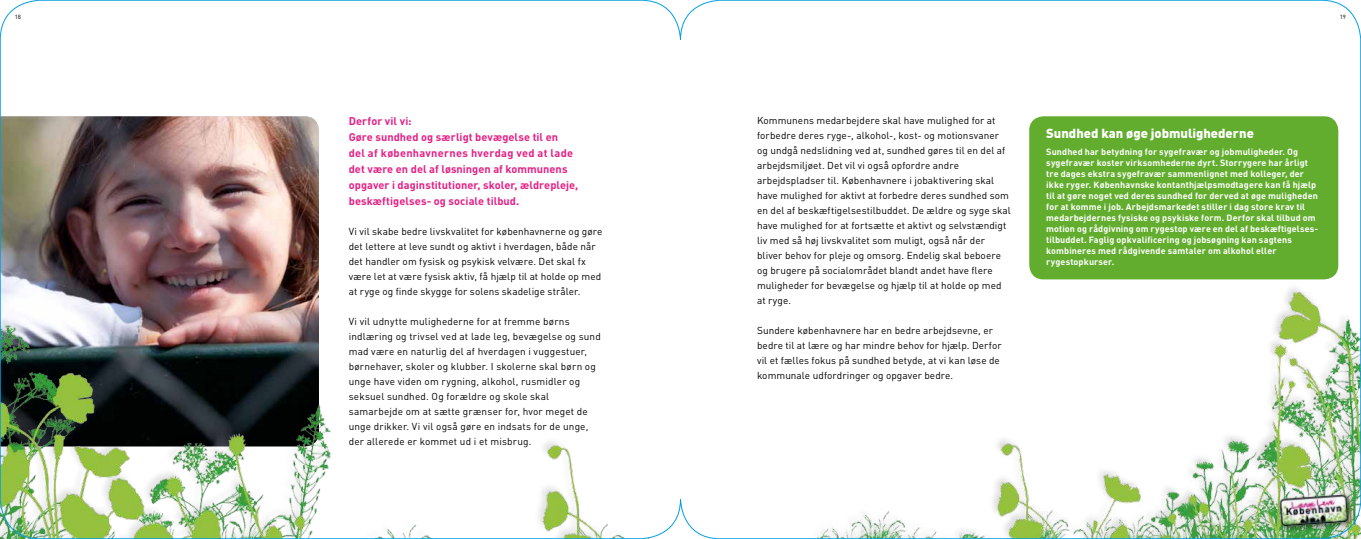
<style>
.page{position:relative;width:1361px;height:539px;background:#fff}
.page>*{position:absolute;margin:0;border:0;box-sizing:border-box;transform-origin:0 0}
.t1{font:900 13px "DIN";color:#fff}
.t2{font:700 11px/16px "DIN";letter-spacing:.005em;color:#e32085}
.t3{font:10px/15px "DIN";letter-spacing:.01em;color:#000}
.t4{font:700 9px/11px "DIN";letter-spacing:.015em;color:#fff}
.t5{font:6px "DIN";color:#000}
</style>
<div class="page">
<img style="left:0;top:0;width:1361px;height:539px">
<p class="t5" style="left:15px;top:14px;width:8px">18</p>
<p class="t5" style="left:1340px;top:14px;width:8px">19</p>
<p class="t2" style="left:349px;top:113px;width:231px">Derfor vil vi:<br>Gøre sundhed og særligt bevægelse til en<br>del af københavnernes hverdag ved at lade det være en del af løsningen af kommunens opgaver i daginstitutioner, skoler, ældrepleje, beskæftigelses- og sociale tilbud.</p>
<p class="t3" style="left:349px;top:225px;width:255px">Vi vil skabe bedre livskvalitet for københavnerne og gøre det lettere at leve sundt og aktivt i hverdagen, både når det handler om fysisk og psykisk velvære. Det skal fx være let at være fysisk aktiv, få hjælp til at holde op med at ryge og finde skygge for solens skadelige stråler.</p>
<p class="t3" style="left:349px;top:315px;width:254px">Vi vil udnytte mulighederne for at fremme børns indlæring og trivsel ved at lade leg, bevægelse og sund mad være en naturlig del af hverdagen i vuggestuer, børnehaver, skoler og klubber. I skolerne skal børn og unge have viden om rygning, alkohol, rusmidler og seksuel sundhed. Og forældre og skole skal samarbejde om at sætte grænser for, hvor meget de unge drikker. Vi vil også gøre en indsats for de unge, der allerede er kommet ud i et misbrug.</p>
<p class="t3" style="left:757px;top:114px;width:255px">Kommunens medarbejdere skal have mulighed for at forbedre deres ryge-, alkohol-, kost- og motionsvaner og undgå nedslidning ved at, sundhed gøres til en del af arbejdsmiljøet. Det vil vi også opfordre andre arbejdspladser til. Københavnere i jobaktivering skal have mulighed for aktivt at forbedre deres sundhed som en del af beskæftigelsestilbuddet. De ældre og syge skal have mulighed for at fortsætte et aktivt og selvstændigt liv med så høj livskvalitet som muligt, også når der bliver behov for pleje og omsorg. Endelig skal beboere og brugere på socialområdet blandt andet have flere muligheder for bevægelse og hjælp til at holde op med at ryge.</p>
<p class="t3" style="left:757px;top:324px;width:246px">Sundere københavnere har en bedre arbejdsevne, er bedre til at lære og har mindre behov for hjælp. Derfor vil et fælles fokus på sundhed betyde, at vi kan løse de kommunale udfordringer og opgaver bedre.</p>
<h1 class="t1" style="left:1046px;top:127px;width:209px">Sundhed kan øge jobmulighederne</h1>
<p class="t4" style="left:1046px;top:146px;width:273px">Sundhed har betydning for sygefravær og jobmuligheder. Og sygefravær koster virksomhederne dyrt. Storrygere har årligt tre dages ekstra sygefravær sammenlignet med kolleger, der ikke ryger. Københavnske kontanthjælpsmodtagere kan få hjælp til at gøre noget ved deres sundhed for derved at øge muligheden for at komme i job. Arbejdsmarkedet stiller i dag store krav til medarbejdernes fysiske og psykiske form. Derfor skal tilbud om motion og rådgivning om rygestop være en del af beskæftigelses&shy;tilbuddet. Faglig opkvalificering og jobsøgning kan sagtens kombineres med rådgivende samtaler om alkohol eller rygestopkurser.</p>
</div>
